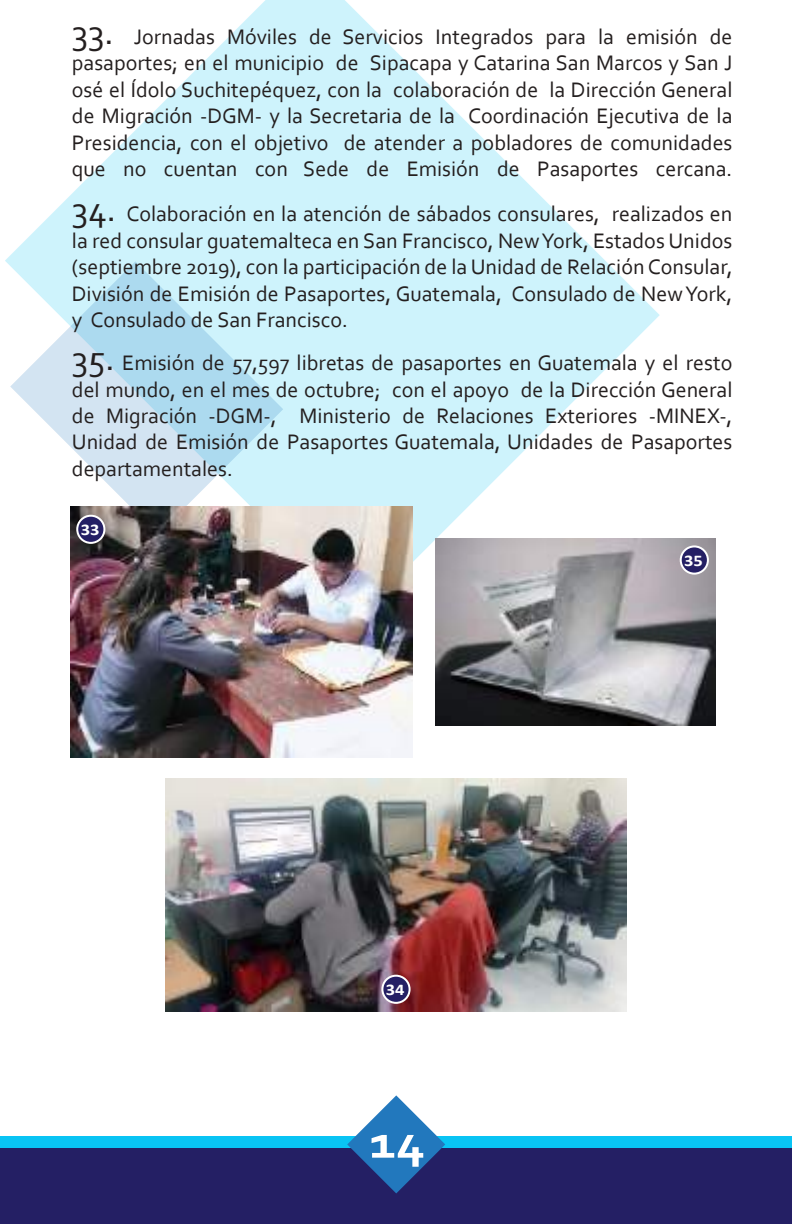
<style>
.page{position:relative;width:792px;height:1224px;background:#fff}
.page>*{position:absolute;margin:0;border:0;box-sizing:border-box;transform-origin:0 0}
.t1{font:700 48px "Corbel";color:#fff;scale:1.13 1}
.t2{font:22px/26.4px "Corbel";color:#241f1f;text-align:justify}
.t3{font:700 16.4px "Calibri";color:#fff;scale:1.13 1}
.s1{font-size:36px}
</style>
<div class="page">
<svg style="left:5px;top:0;width:655px;height:615px;fill:#cef3fc"></svg>
<svg style="left:10px;top:261px;width:273px;height:273px"></svg>
<div style="left:0;top:1136px;width:792px;height:70px;background:#09c4f4"></div>
<div style="left:0;top:1148px;width:792px;height:76px;background:#241f64"></div>
<svg style="left:347px;top:1095px;width:98px;height:98px"></svg>
<img style="left:436px;top:539px;width:280px;height:186px">
<img style="left:70px;top:507px;width:342px;height:250px">
<img style="left:166px;top:779px;width:460px;height:232px">
<div style="left:77px;top:516px;width:27px;height:27px;background:#241f64;border-radius:50%"></div>
<div style="left:76px;top:515px;width:29px;height:29px;border:2px solid #fff;border-radius:50%"></div>
<div style="left:382px;top:976px;width:28px;height:27px;background:#241f64;border-radius:50%"></div>
<div style="left:381px;top:975px;width:30px;height:29px;border:2px solid #fff;border-radius:50%"></div>
<div style="left:681px;top:546px;width:27px;height:28px;background:#241f64;border-radius:50%"></div>
<div style="left:680px;top:545px;width:29px;height:30px;border:2px solid #fff;border-radius:50%"></div>
<p class="t2" style="left:72px;top:23px;width:662px"><span class="s1">33.</span> Jornadas Móviles de Servicios Integrados para la emisión de pasaportes; en el municipio de Sipacapa y Catarina San Marcos y San J osé el Ídolo Suchitepéquez, con la colaboración de la Dirección General de Migración -DGM- y la Secretaria de la Coordinación Ejecutiva de la Presidencia, con el objetivo de atender a pobladores de comunidades que no cuentan con Sede de Emisión de Pasaportes cercana.</p>
<p class="t2" style="left:72px;top:200px;width:662px"><span class="s1">34.</span> Colaboración en la atención de sábados consulares, realizados en la red consular guatemalteca en San Francisco, New York, Estados Unidos (septiembre 2019), con la participación de la Unidad de Relación Consular, División de Emisión de Pasaportes, Guatemala, Consulado de New York, y Consulado de San Francisco.</p>
<p class="t2" style="left:72px;top:349px;width:662px"><span class="s1">35.</span> Emisión de 57,597 libretas de pasaportes en Guatemala y el resto del mundo, en el mes de octubre; con el apoyo de la Dirección General de Migración -DGM-, Ministerio de Relaciones Exteriores -MINEX-, Unidad de Emisión de Pasaportes Guatemala, Unidades de Pasaportes departamentales.</p>
<p class="t3" style="left:81px;top:518px;width:18px">33</p>
<p class="t3" style="left:386px;top:978px;width:18px">34</p>
<h1 class="t1" style="left:369px;top:1112px;width:51px">14</h1>
<p class="t3" style="left:684px;top:549px;width:18px">35</p>
</div>
